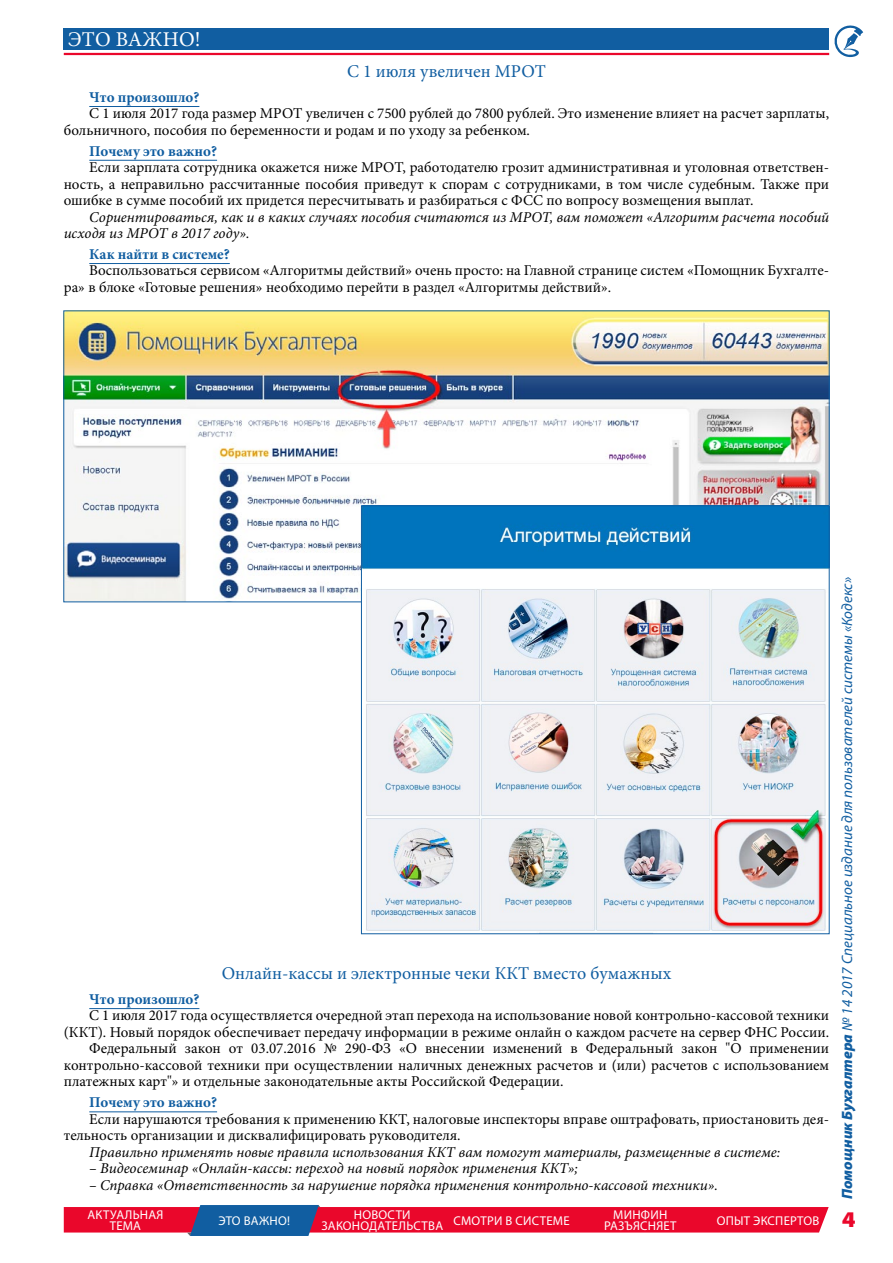
<style>
.page{position:relative;width:893px;height:1263px;background:#fff}
.page>*{position:absolute;margin:0;border:0;box-sizing:border-box;transform-origin:0 0}
.t1{font:900 semi-expanded 22.5px "Myriad Pro";color:#ea072b}
.t2{font:21px "Minion Pro";color:#fff}
.t3{font:18px "Minion Pro";color:#115ea1}
.t4{font:15px/16.5px "Minion Pro";color:#000}
.t5{font:italic 15px/16.5px "Minion Pro";color:#000}
.t6{font:italic 15px "Myriad Pro";color:#115ea1}
.t7{font:700 15px "Minion Pro";color:#115ea1}
.t8{font:12.75px/10.5px "Myriad Pro";letter-spacing:.105em;color:#fff}
.t9{font:12.75px "Myriad Pro";letter-spacing:.125em;color:#fff}
.t10{font:12.75px "Myriad Pro";letter-spacing:.13em;color:#fff}
.s1{font-weight:900}
</style>
<div class="page">
<svg style="left:834px;top:25px;width:29px;height:32px"></svg>
<div style="left:64px;top:29px;width:765px;height:21px;background:#115ea1"></div>
<hr style="left:64px;top:53px;width:765px;height:2px;background:#ea072b">
<svg style="left:64px;top:1205px;width:765px;height:31px;background:#cb3a5d"></svg>
<hr style="left:89px;top:106px;width:110px;height:1px;background:#115ea1">
<hr style="left:89px;top:160px;width:128px;height:1px;background:#115ea1">
<hr style="left:89px;top:263px;width:141px;height:1px;background:#115ea1">
<hr style="left:89px;top:1008px;width:110px;height:1px;background:#115ea1">
<hr style="left:89px;top:1111px;width:128px;height:1px;background:#115ea1">
<img style="left:66px;top:313px;width:761px;height:287px">
<img style="left:363px;top:508px;width:464px;height:423px">
<h2 class="t2" style="left:68px;top:25px;width:15px">это</h2>
<h2 class="t2" style="left:116px;top:25px;width:17px">важно</h2>
<h2 class="t2" style="left:195px;top:25px;width:7px">!</h2>
<p class="t3" style="left:347px;top:59px;width:200px">С 1 июля увеличен МРОТ</p>
<p class="t7" style="left:89px;top:87px;width:112px">Что произошло?</p>
<p class="t4" style="left:64px;top:105px;width:767px;text-indent:26px">С 1 июля 2017 года размер МРОТ увеличен с 7500 рублей до 7800 рублей. Это изменение влияет на расчет зарплаты, больничного, пособия по беременности и родам и по уходу за ребенком.</p>
<p class="t7" style="left:89px;top:140px;width:129px">Почему это важно?</p>
<p class="t4" style="left:64px;top:159px;width:767px;text-align:justify;text-indent:26px">Если зарплата сотрудника окажется ниже МРОТ, работодателю грозит административная и уголовная ответствен&shy;ность, а неправильно рассчитанные пособия приведут к спорам с сотрудниками, в том числе судебным. Также при ошибке в сумме пособий их придется пересчитывать и разбираться с ФСС по вопросу возмещения выплат.</p>
<p class="t5" style="left:64px;top:209px;width:767px;text-indent:26px">Сориентироваться, как и в каких случаях пособия считаются из МРОТ, вам поможет «Алгоритм расчета пособий исходя из МРОТ в 2017 году».</p>
<p class="t7" style="left:89px;top:243px;width:142px">Как найти в системе?</p>
<p class="t4" style="left:64px;top:262px;width:767px;text-indent:26px">Воспользоваться сервисом «Алгоритмы действий» очень просто: на Главной странице систем «Помощник Бухгалте&shy;ра» в блоке «Готовые решения» необходимо перейти в раздел «Алгоритмы действий».</p>
<p class="t3" style="left:222px;top:961px;width:451px">Онлайн-кассы и электронные чеки ККТ вместо бумажных</p>
<p class="t7" style="left:89px;top:988px;width:112px">Что произошло?</p>
<p class="t4" style="left:89px;top:1007px;width:741px">С 1 июля 2017 года осуществляется очередной этап перехода на использование новой контрольно-кассовой техники</p>
<p class="t4" style="left:64px;top:1024px;width:767px">(ККТ). Новый порядок обеспечивает передачу информации в режиме онлайн о каждом расчете на сервер ФНС России.</p>
<p class="t4" style="left:89px;top:1040px;width:741px">Федеральный закон от 03.07.2016 № 290-ФЗ «О внесении изменений в Федеральный закон "О применении</p>
<p class="t4" style="left:64px;top:1057px;width:767px">контрольно-кассовой техники при осуществлении наличных денежных расчетов и (или) расчетов с использованием</p>
<p class="t4" style="left:64px;top:1073px;width:501px">платежных карт"» и отдельные законодательные акты Российской Федерации.</p>
<p class="t7" style="left:89px;top:1092px;width:129px">Почему это важно?</p>
<p class="t4" style="left:64px;top:1111px;width:767px;text-indent:26px">Если нарушаются требования к применению ККТ, налоговые инспекторы вправе оштрафовать, приостановить дея&shy;тельность организации и дисквалифицировать руководителя.</p>
<p class="t5" style="left:89px;top:1144px;width:693px">Правильно применять новые правила использования ККТ вам помогут материалы, размещенные в системе:</p>
<p class="t5" style="left:89px;top:1160px;width:490px">– Видеосеминар «Онлайн-кассы: переход на новый порядок применения ККТ»;</p>
<p class="t5" style="left:89px;top:1177px;width:630px">– Справка «Ответственность за нарушение порядка применения контрольно-кассовой техники».</p>
<p class="t8" style="left:110px;top:1209px;width:55px;text-indent:-22px">Актуальная тема</p>
<p class="t8" style="left:218px;top:1215px;width:73px">это важно!</p>
<p class="t8" style="left:354px;top:1209px;width:58px">но вости</p>
<p class="t8" style="left:321px;top:1220px;width:31px">законо</p>
<p class="t8" style="left:369px;top:1220px;width:94px">дательства смо</p>
<p class="t10" style="left:481px;top:1212px;width:91px">три в системе</p>
<p class="t8" style="left:604px;top:1209px;width:73px;text-align:center">минфин разъясн яет</p>
<p class="t9" style="left:717px;top:1212px;width:104px">опыт экспертов</p>
<p class="t6" style="left:838px;top:1199px;width:623px;rotate:-90deg"><span class="s1">Помощник Бухгалтера</span> № 14 2017 Специальное издание для пользователей системы «Кодекс»</p>
<h1 class="t1" style="left:842px;top:1204px;width:15px">4</h1>
</div>
